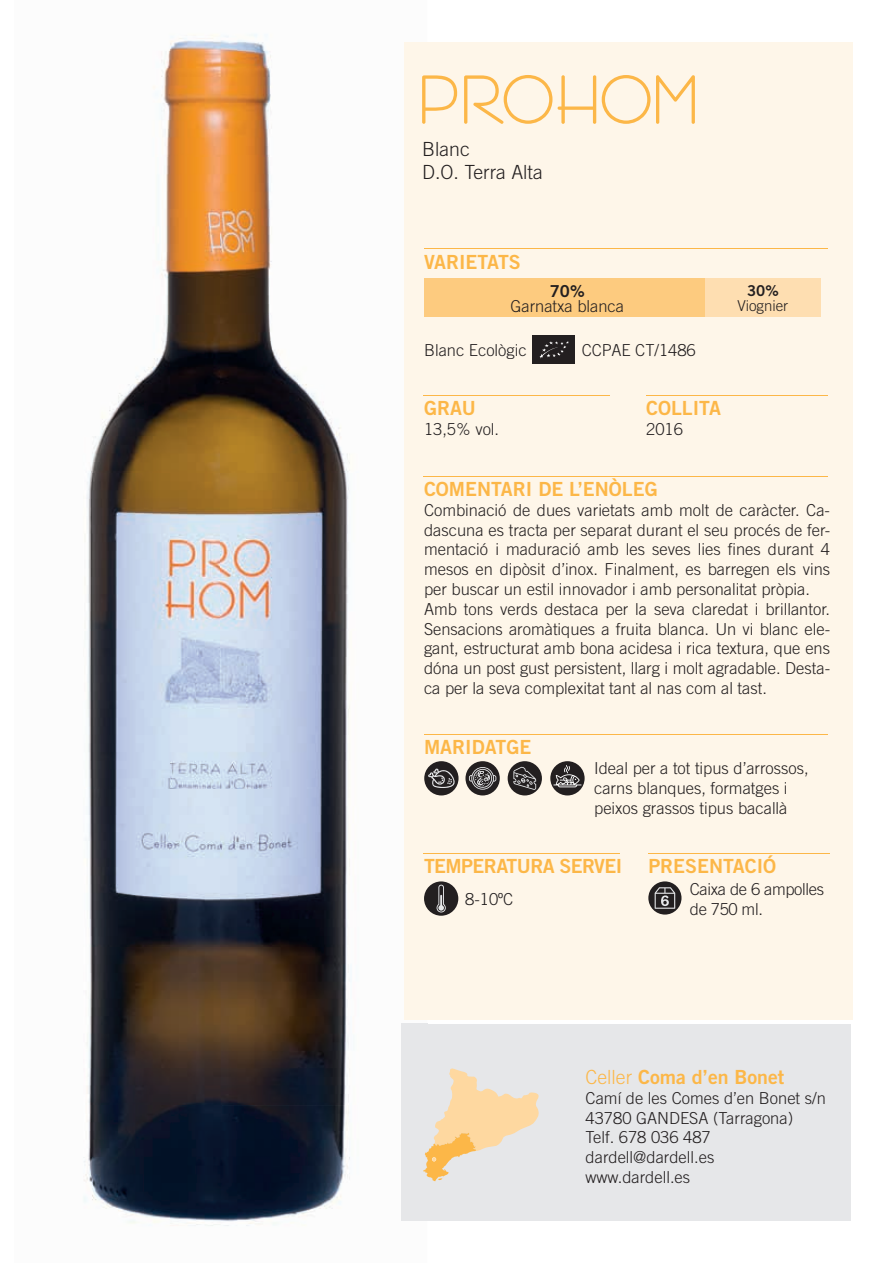
<style>
.page{position:relative;width:893px;height:1263px;background:#fff}
.page>*{position:absolute;margin:0;border:0;box-sizing:border-box;transform-origin:0 0}
.t1{font:19.5px "Trade Gothic Bold Two";color:#fcb748}
.t2{font:300 19.5px/23.4px "Trade Gothic";color:#231f20}
.t3{font:19.5px "Trade Gothic Bold Two";letter-spacing:-.03em;color:#fcb748}
.t4{font:300 16.5px/19.8px "Trade Gothic";color:#231f20}
.t5{font:300 16.5px/19.8px "Trade Gothic";letter-spacing:-.02em;color:#231f20}
.t6{font:16.5px "Trade Gothic Bold Two";color:#231f20}
.t7{font:300 15px "Trade Gothic";color:#231f20}
.t8{font:15px "Trade Gothic Bold Two";color:#231f20}
.s1{font-family:"Trade Gothic";font-weight:300}
</style>
<div class="page">
<div style="left:402px;top:1024px;width:448px;height:196px;background:#e6e7e9"></div>
<div style="left:404px;top:43px;width:449px;height:976px;background:#fef6e9"></div>
<img style="left:153px;top:34px;width:274px;height:123px">
<img style="left:84px;top:157px;width:266px;height:790px">
<img style="left:84px;top:947px;width:343px;height:279px">
<img style="left:402px;top:1024px;width:25px;height:196px">
<img style="left:404px;top:43px;width:23px;height:976px">
<hr style="left:424px;top:734px;width:403px;height:1px;background:#fcb748">
<hr style="left:424px;top:476px;width:404px;height:1px;background:#fcb748">
<hr style="left:424px;top:395px;width:186px;height:1px;background:#fcb748">
<hr style="left:646px;top:395px;width:182px;height:1px;background:#fcb748">
<hr style="left:424px;top:853px;width:196px;height:1px;background:#fcb748">
<hr style="left:648px;top:853px;width:182px;height:1px;background:#fcb748">
<div style="left:424px;top:881px;width:34px;height:35px;background:#231f20;border-radius:50%"></div>
<svg style="left:437px;top:885px;width:9px;height:27px"></svg>
<svg style="left:648px;top:881px;width:33px;height:33px"></svg>
<svg style="left:655px;top:887px;width:20px;height:22px"></svg>
<div style="left:424px;top:279px;width:396px;height:38px;background:#fdcb7f"></div>
<div style="left:705px;top:279px;width:116px;height:38px;background:#fedeb1"></div>
<div style="left:532px;top:336px;width:43px;height:28px;background:#231f20"></div>
<svg style="left:539px;top:341px;width:30px;height:17px"></svg>
<hr style="left:425px;top:248px;width:403px;height:1px;background:#fcb748">
<svg style="left:423px;top:1068px;width:116px;height:113px"></svg>
<svg style="left:558px;top:75px;width:38px;height:49px"></svg>
<svg style="left:602px;top:75px;width:93px;height:49px"></svg>
<svg style="left:422px;top:75px;width:35px;height:49px"></svg>
<svg style="left:464px;top:75px;width:88px;height:49px"></svg>
<div style="left:508px;top:761px;width:34px;height:34px;background:#231f20;border-radius:50%"></div>
<svg style="left:513px;top:767px;width:23px;height:23px"></svg>
<div style="left:424px;top:761px;width:34px;height:34px;background:#231f20;border-radius:50%"></div>
<svg style="left:428px;top:769px;width:28px;height:19px"></svg>
<div style="left:465px;top:761px;width:35px;height:34px;background:#231f20;border-radius:50%"></div>
<svg style="left:469px;top:767px;width:27px;height:23px"></svg>
<svg style="left:550px;top:761px;width:35px;height:34px"></svg>
<svg style="left:553px;top:765px;width:28px;height:22px"></svg>
<p class="t2" style="left:422px;top:137px;width:122px">Blanc<br>D.O. Terra Alta</p>
<p class="t1" style="left:424px;top:250px;width:98px">VARIETATS</p>
<p class="t6" style="left:550px;top:281px;width:36px">70%</p>
<p class="t4" style="left:510px;top:296px;width:115px">Garnatxa blanca</p>
<p class="t4" style="left:424px;top:340px;width:104px">Blanc Ecològic</p>
<p class="t4" style="left:582px;top:340px;width:116px">CCPAE CT/1486</p>
<p class="t1" style="left:424px;top:396px;width:54px">GRAU</p>
<p class="t4" style="left:424px;top:419px;width:77px">13,5% vol.</p>
<p class="t1" style="left:646px;top:396px;width:76px">COLLITA</p>
<p class="t4" style="left:646px;top:419px;width:38px">2016</p>
<p class="t8" style="left:747px;top:282px;width:33px">30%</p>
<p class="t7" style="left:737px;top:297px;width:52px">Viognier</p>
<p class="t1" style="left:424px;top:477px;width:235px">COMENTARI DE L’ENÒLEG</p>
<p class="t4" style="left:424px;top:500px;width:408px">Combinació de dues varietats amb molt de caràcter. Ca&shy;dascuna es tracta per separat durant el seu procés de fer&shy;mentació i maduració amb les seves lies fines durant 4 mesos en dipòsit d’inox. Finalment, es barregen els vins per buscar un estil innovador i amb personalitat pròpia.<br>Amb tons verds destaca per la seva claredat i brillantor.<br>Sensacions aromàtiques a fruita blanca. Un vi blanc ele&shy;gant, estructurat amb bona acidesa i rica textura, que ens dóna un post gust persistent, llarg i molt agradable. Desta&shy;ca per la seva complexitat tant al nas com al tast.</p>
<p class="t1" style="left:424px;top:734px;width:109px">MARIDATGE</p>
<p class="t4" style="left:594px;top:758px;width:216px">Ideal per a tot tipus d’arrossos, carns blanques, formatges i peixos grassos tipus bacallà</p>
<p class="t3" style="left:424px;top:854px;width:200px">TEMPERATURA SERVEI</p>
<p class="t1" style="left:648px;top:854px;width:129px">PRESENTACIÓ</p>
<p class="t4" style="left:465px;top:889px;width:50px">8-10ºC</p>
<p class="t5" style="left:690px;top:879px;width:136px">Caixa de 6 ampolles de 750 ml.</p>
<p class="t1" style="left:586px;top:1065px;width:200px"><span class="s1">Celler</span> Coma d’en Bonet</p>
<p class="t4" style="left:586px;top:1088px;width:242px">Camí de les Comes d’en Bonet s/n<br>43780 GANDESA (Tarragona)<br>Telf. 678 036 487 dardell@dardell.es<br>www.dardell.es</p>
</div>
